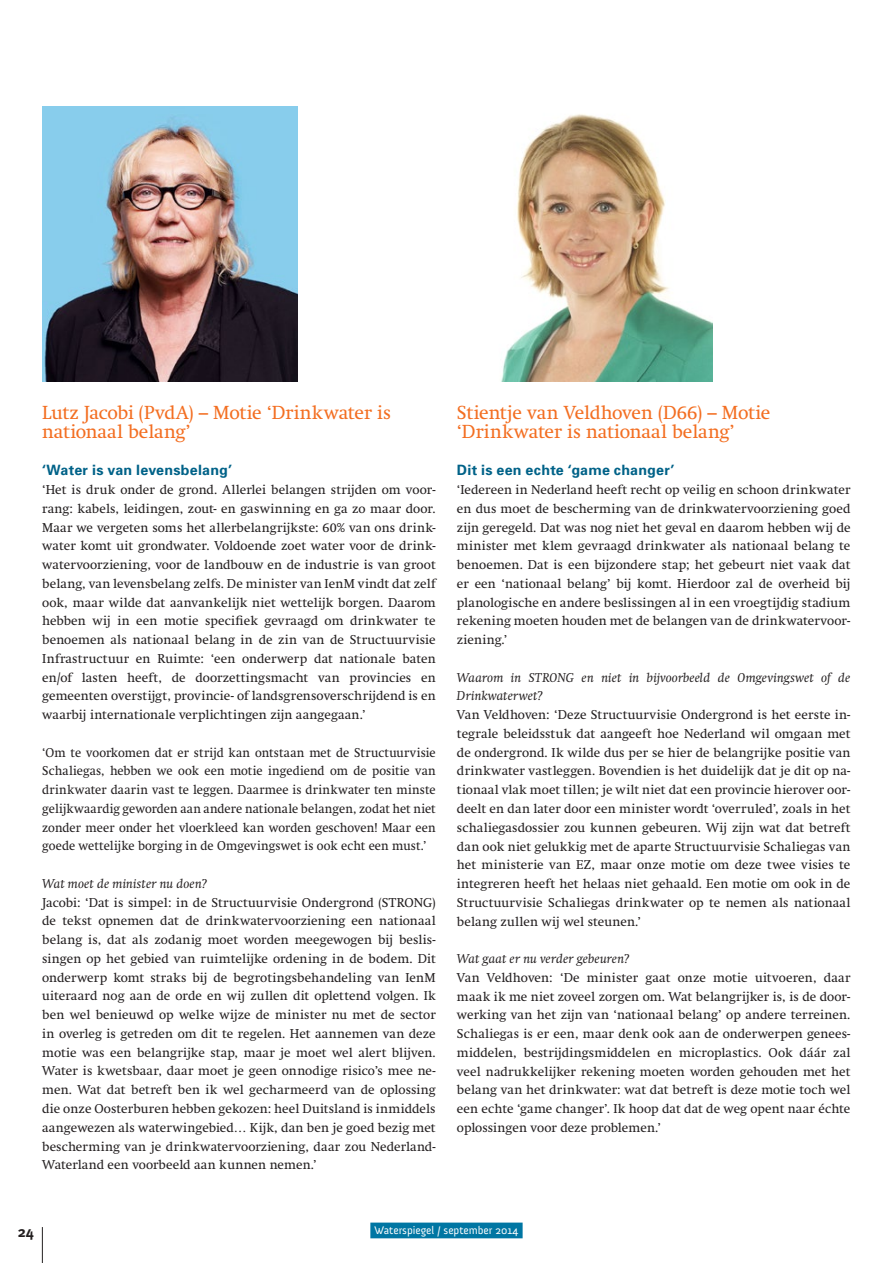
<style>
.page{position:relative;width:893px;height:1263px;background:#fff}
.page>*{position:absolute;margin:0;border:0;box-sizing:border-box;transform-origin:0 0}
.t1{font:18.75px/18.8px "Swift";color:#f36e21}
.t2{font:700 15px "Meta Plus";color:#231f20}
.t3{font:700 14.25px "Univers";letter-spacing:.015em;color:#006288}
.t4{font:12.75px/18.8px "Swift";letter-spacing:.01em;color:#231f20;text-align:justify}
.t5{font:12.75px/18.8px "Swift";letter-spacing:.01em;color:#231f20;text-align:justify;scale:.95 1}
.t6{font:italic 12.75px/18.8px "Swift";letter-spacing:.015em;color:#231f20}
.t7{font:11.25px "Anivers";color:#fff}
</style>
<div class="page">
<hr style="left:42px;top:1227px;width:1px;height:36px;background:#231f20">
<div style="left:370px;top:1222px;width:153px;height:16px;background:#0076a3"></div>
<img style="left:43px;top:106px;width:255px;height:276px">
<img style="left:501px;top:114px;width:211px;height:268px">
<h1 class="t1" style="left:42px;top:403px;width:350px">Lutz Jacobi (PvdA) – Motie ‘Drinkwater is nationaal belang’</h1>
<p class="t3" style="left:42px;top:461px;width:191px">‘Water is van levensbelang’</p>
<p class="t4" style="left:42px;top:480px;width:395px">‘Het is druk onder de grond. Allerlei belangen strijden om voor&shy;rang: kabels, leidingen, zout- en gaswinning en ga zo maar door.<br>Maar we vergeten soms het allerbelangrijkste: 60% van ons drink&shy;water komt uit grondwater. Voldoende zoet water voor de drink&shy;watervoorziening, voor de landbouw en de industrie is van groot belang, van levensbelang zelfs. De minister van IenM vindt dat zelf ook, maar wilde dat aanvankelijk niet wettelijk borgen. Daarom hebben wij in een motie specifiek gevraagd om drinkwater te benoemen als nationaal belang in de zin van de Structuurvisie Infrastructuur en Ruimte: ‘een onderwerp dat nationale baten en/of lasten heeft, de doorzettingsmacht van provincies en gemeenten overstijgt, provincie- of landsgrensoverschrijdend is en waarbij internationale verplichtingen zijn aangegaan.’</p>
<p class="t5" style="left:42px;top:743px;width:416px">‘Om te voorkomen dat er strijd kan ontstaan met de Structuurvisie Schaliegas, hebben we ook een motie ingediend om de positie van drinkwater daarin vast te leggen. Daarmee is drinkwater ten minste gelijkwaardig geworden aan andere nationale belangen, zodat het niet zonder meer onder het vloerkleed kan worden geschoven! Maar een goede wettelijke borging in de Omgevingswet is ook echt een must.’</p>
<p class="t6" style="left:42px;top:874px;width:167px">Wat moet de minister nu doen?</p>
<p class="t4" style="left:42px;top:893px;width:395px">Jacobi: ‘Dat is simpel: in de Structuurvisie Ondergrond (STRONG) de tekst opnemen dat de drinkwatervoorziening een nationaal belang is, dat als zodanig moet worden meegewogen bij beslis&shy;singen op het gebied van ruimtelijke ordening in de bodem. Dit onderwerp komt straks bij de begrotingsbehandeling van IenM uiteraard nog aan de orde en wij zullen dit oplettend volgen. Ik ben wel benieuwd op welke wijze de minister nu met de sector in overleg is getreden om dit te regelen. Het aannemen van deze motie was een belangrijke stap, maar je moet wel alert blijven.<br>Water is kwetsbaar, daar moet je geen onnodige risico’s mee ne&shy;men. Wat dat betreft ben ik wel gecharmeerd van de oplossing die onze Oosterburen hebben gekozen: heel Duitsland is inmiddels aangewezen als waterwingebied… Kijk, dan ben je goed bezig met bescherming van je drinkwatervoorziening, daar zou Nederland-Waterland een voorbeeld aan kunnen nemen.’</p>
<h1 class="t1" style="left:457px;top:403px;width:315px">Stientje van Veldhoven (D66) – Motie ‘Drinkwater is nationaal belang’</h1>
<p class="t3" style="left:457px;top:461px;width:219px">Dit is een echte ‘game changer’</p>
<p class="t4" style="left:457px;top:480px;width:395px">‘Iedereen in Nederland heeft recht op veilig en schoon drinkwater en dus moet de bescherming van de drinkwatervoorziening goed zijn geregeld. Dat was nog niet het geval en daarom hebben wij de minister met klem gevraagd drinkwater als nationaal belang te benoemen. Dat is een bijzondere stap; het gebeurt niet vaak dat er een ‘nationaal belang’ bij komt. Hierdoor zal de overheid bij planologische en andere beslissingen al in een vroegtijdig stadium rekening moeten houden met de belangen van de drinkwatervoor&shy;ziening.’</p>
<p class="t6" style="left:457px;top:668px;width:395px">Waarom in STRONG en niet in bijvoorbeeld de Omgevingswet of de<br>Drinkwaterwet?</p>
<p class="t4" style="left:457px;top:705px;width:395px">Van Veldhoven: ‘Deze Structuurvisie Ondergrond is het eerste in&shy;tegrale beleidsstuk dat aangeeft hoe Nederland wil omgaan met de ondergrond. Ik wilde dus per se hier de belangrijke positie van drinkwater vastleggen. Bovendien is het duidelijk dat je dit op na&shy;tionaal vlak moet tillen; je wilt niet dat een provincie hierover oor&shy;deelt en dan later door een minister wordt ‘overruled’, zoals in het schaliegasdossier zou kunnen gebeuren. Wij zijn wat dat betreft dan ook niet gelukkig met de aparte Structuurvisie Schaliegas van het ministerie van EZ, maar onze motie om deze twee visies te integreren heeft het helaas niet gehaald. Een motie om ook in de Structuurvisie Schaliegas drinkwater op te nemen als nationaal belang zullen wij wel steunen.’</p>
<p class="t6" style="left:457px;top:949px;width:174px">Wat gaat er nu verder gebeuren?</p>
<p class="t4" style="left:457px;top:968px;width:395px">Van Veldhoven: ‘De minister gaat onze motie uitvoeren, daar maak ik me niet zoveel zorgen om. Wat belangrijker is, is de door&shy;werking van het zijn van ‘nationaal belang’ op andere terreinen.<br>Schaliegas is er een, maar denk ook aan de onderwerpen genees&shy;middelen, bestrijdingsmiddelen en microplastics. Ook dáár zal veel nadrukkelijker rekening moeten worden gehouden met het belang van het drinkwater: wat dat betreft is deze motie toch wel een echte ‘game changer’. Ik hoop dat dat de weg opent naar échte oplossingen voor deze problemen.’</p>
<p class="t2" style="left:18px;top:1223px;width:18px">24</p>
<p class="t7" style="left:375px;top:1224px;width:145px">Waterspiegel / september 2014</p>
</div>
